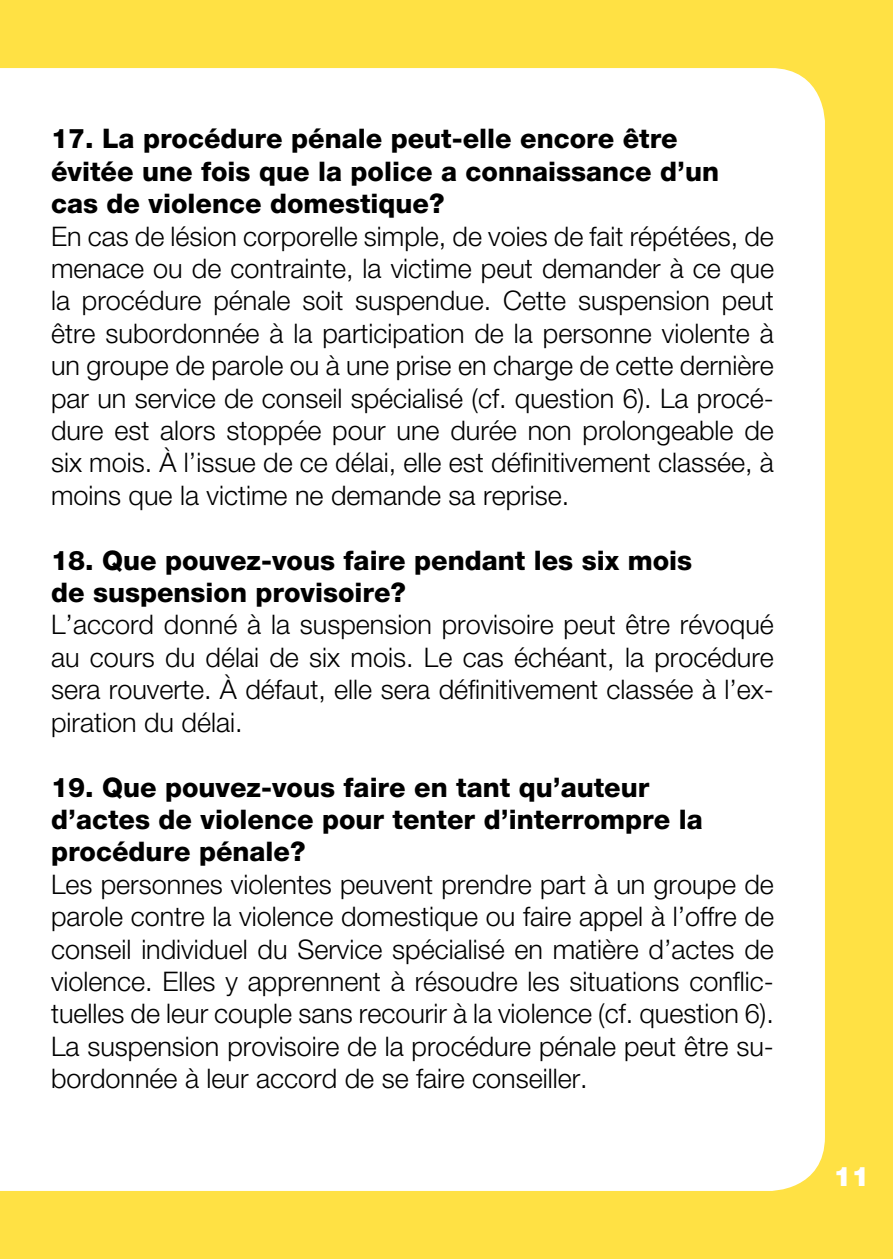
<style>
.page{position:relative;width:893px;height:1259px;background:#ffe144}
.page>*{position:absolute;margin:0;border:0;box-sizing:border-box;transform-origin:0 0}
.t1{font:300 27px/32.4px "Helvetica Neue LT";color:#000;text-align:justify}
.t2{font:800 27px/32.4px "Helvetica Neue LT";color:#000}
.t3{font:900 27px "Helvetica Neue LT";color:#fff}
</style>
<div class="page">
<div style="left:0;top:68px;width:825px;height:1123px;background:#fff"></div>
<p class="t2" style="left:51px;top:122px;width:670px">17. La procédure pénale peut-elle encore être évitée une fois que la police a connaissance d’un cas de violence domestique?</p>
<p class="t1" style="left:51px;top:219px;width:724px">En cas de lésion corporelle simple, de voies de fait répétées, de menace ou de contrainte, la victime peut demander à ce que la procédure pénale soit suspendue. Cette suspension peut être subordonnée à la participation de la personne violente à un groupe de parole ou à une prise en charge de cette dernière par un service de conseil spécialisé (cf. question 6). La procé&shy;dure est alors stoppée pour une durée non prolongeable de six mois. À l’issue de ce délai, elle est définitivement classée, à moins que la victime ne demande sa reprise.</p>
<p class="t2" style="left:51px;top:544px;width:643px">18. Que pouvez-vous faire pendant les six mois de suspension provisoire?</p>
<p class="t1" style="left:51px;top:608px;width:724px">L’accord donné à la suspension provisoire peut être révoqué au cours du délai de six mois. Le cas échéant, la procédure sera rouverte. À défaut, elle sera définitivement classée à l’ex&shy;piration du délai.</p>
<p class="t2" style="left:51px;top:770px;width:653px">19. Que pouvez-vous faire en tant qu’auteur d’actes de violence pour tenter d’interrompre la procédure pénale?</p>
<p class="t1" style="left:51px;top:867px;width:724px">Les personnes violentes peuvent prendre part à un groupe de parole contre la violence domestique ou faire appel à l’offre de conseil individuel du Service spécialisé en matière d’actes de violence. Elles y apprennent à résoudre les situations conflic&shy;tuelles de leur couple sans recourir à la violence (cf. question 6).<br>La suspension provisoire de la procédure pénale peut être su&shy;bordonnée à leur accord de se faire conseiller.</p>
<p class="t3" style="left:833px;top:1160px;width:38px">11</p>
</div>
